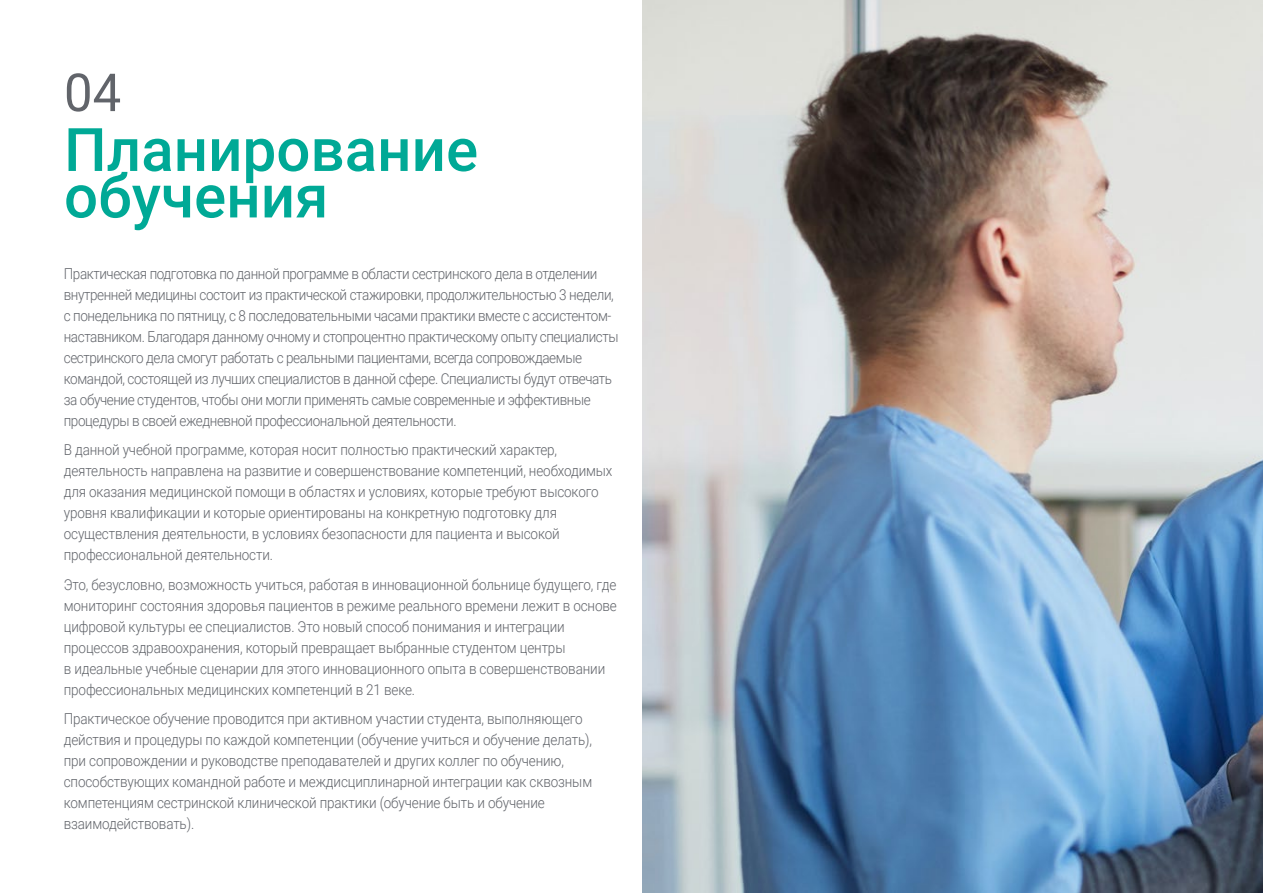
<style>
.page{position:relative;width:1263px;height:893px;background:#fff}
.page>*{position:absolute;margin:0;border:0;box-sizing:border-box;transform-origin:0 0}
.t1{font:500 60px/46.5px "Roboto";color:#00a996}
.t2{font:52.5px "Roboto";color:#61646a}
.t3{font:300 15px/21px "Roboto";letter-spacing:-.01em;color:#61646a;scale:.9 1}
.t4{font:300 15px/21px "Roboto";letter-spacing:-.03em;color:#61646a;scale:.9 1}
</style>
<div class="page">
<img style="left:642px;top:0;width:621px;height:893px">
<h2 class="t2" style="left:64px;top:56px;width:59px">04</h2>
<h1 class="t1" style="left:64px;top:124px;width:416px">Планирование обучения</h1>
<p class="t4" style="left:64px;top:262px;width:618px">Практическая подготовка по данной программе в области сестринского дела в отделении внутренней медицины состоит из практической стажировки, продолжительностью 3 недели, с понедельника по пятницу, с 8 последовательными часами практики вместе с ассистентом&shy;наставником. Благодаря данному очному и стопроцентно практическому опыту специалисты сестринского дела смогут работать с реальными пациентами, всегда сопровождаемые командой, состоящей из лучших специалистов в данной сфере. Специалисты будут отвечать за обучение студентов, чтобы они могли применять самые современные и эффективные процедуры в своей ежедневной профессиональной деятельности.</p>
<p class="t3" style="left:64px;top:439px;width:611px">В данной учебной программе, которая носит полностью практический характер, деятельность направлена на развитие и совершенствование компетенций, необходимых для оказания медицинской помощи в областях и условиях, которые требуют высокого уровня квалификации и которые ориентированы на конкретную подготовку для осуществления деятельности, в условиях безопасности для пациента и высокой профессиональной деятельности.</p>
<p class="t3" style="left:64px;top:573px;width:616px">Это, безусловно, возможность учиться, работая в инновационной больнице будущего, где мониторинг состояния здоровья пациентов в режиме реального времени лежит в основе цифровой культуры ее специалистов. Это новый способ понимания и интеграции процессов здравоохранения, который превращает выбранные студентом центры<br>в идеальные учебные сценарии для этого инновационного опыта в совершенствовании профессиональных медицинских компетенций в 21 веке.</p>
<p class="t3" style="left:64px;top:708px;width:589px">Практическое обучение проводится при активном участии студента, выполняющего действия и процедуры по каждой компетенции (обучение учиться и обучение делать), при сопровождении и руководстве преподавателей и других коллег по обучению, способствующих командной работе и междисциплинарной интеграции как сквозным компетенциям сестринской клинической практики (обучение быть и обучение взаимодействовать).</p>
</div>
